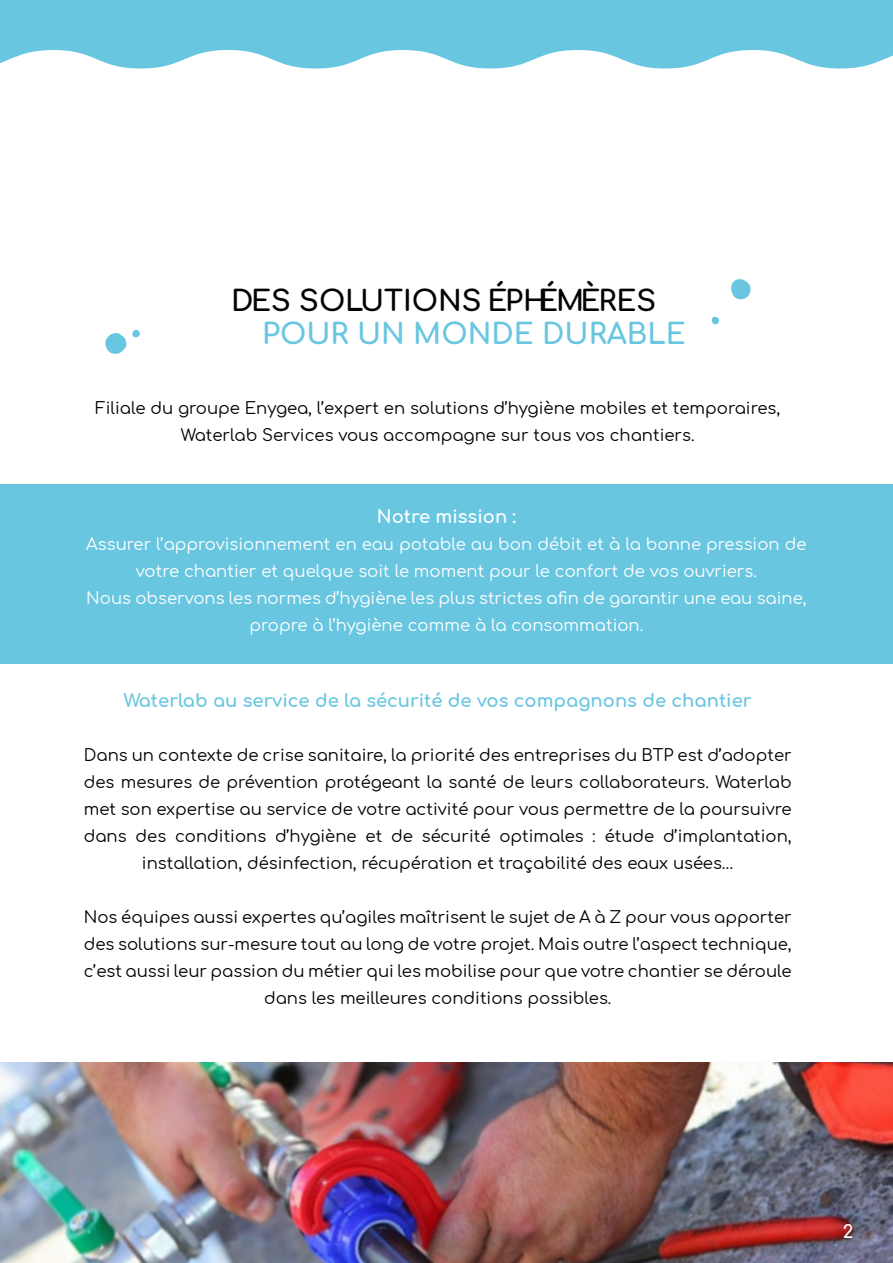
<style>
.page{position:relative;width:893px;height:1263px;background:#fff}
.page>*{position:absolute;margin:0;border:0;box-sizing:border-box;transform-origin:0 0}
.t1{font:700 28.65px "Comfortaa";color:#020203}
.t2{font:700 28.65px "Comfortaa";color:#68c6e0}
.t3{font:700 18px "Comfortaa";color:#68c6e0}
.t4{font:700 18px "Comfortaa";color:#fff}
.t5{font:16.5px/27px "Comfortaa";color:#000;text-align:center}
.t6{font:16.5px/27px "Comfortaa";color:#fff;text-align:center}
</style>
<div class="page">
<div style="left:0;top:484px;width:893px;height:179px;background:#68c6e0"></div>
<svg style="left:105px;top:330px;width:35px;height:24px"></svg>
<svg style="left:711px;top:316px;width:8px;height:9px"></svg>
<svg style="left:731px;top:279px;width:20px;height:21px"></svg>
<svg style="left:0;top:0;width:893px;height:68px;background:#7bcde3"></svg>
<img style="left:0;top:1062px;width:893px;height:201px">
<h1 class="t1" style="left:231px;top:274px;width:426px">DES SOLUTIONS ÉPHÉMÈRES</h1>
<h1 class="t2" style="left:262px;top:307px;width:425px">POUR UN MONDE DURABLE</h1>
<p class="t5" style="left:95px;top:392px;width:686px">Filiale du groupe Enygea, l’expert en solutions d’hygiène mobiles et temporaires,<br>Waterlab Services vous accompagne sur tous vos chantiers.</p>
<p class="t4" style="left:377px;top:500px;width:141px">Notre mission :</p>
<p class="t6" style="left:86px;top:529px;width:722px">Assurer l’approvisionnement en eau potable au bon débit et à la bonne pression de votre chantier et quelque soit le moment pour le confort de vos ouvriers.<br>Nous observons les normes d’hygiène les plus strictes afin de garantir une eau saine, propre à l’hygiène comme à la consommation.</p>
<p class="t3" style="left:124px;top:684px;width:629px">Waterlab au service de la sécurité de vos compagnons de chantier</p>
<p class="t5" style="left:84px;top:739px;width:709px">Dans un contexte de crise sanitaire, la priorité des entreprises du BTP est d’adopter des mesures de prévention protégeant la santé de leurs collaborateurs. Waterlab met son expertise au service de votre activité pour vous permettre de la poursuivre dans des conditions d’hygiène et de sécurité optimales : étude d’implantation, installation, désinfection, récupération et traçabilité des eaux usées…</p>
<p class="t5" style="left:84px;top:901px;width:709px">Nos équipes aussi expertes qu’agiles maîtrisent le sujet de A à Z pour vous apporter des solutions sur-mesure tout au long de votre projet. Mais outre l’aspect technique, c’est aussi leur passion du métier qui les mobilise pour que votre chantier se déroule dans les meilleures conditions possibles.</p>
<p class="t4" style="left:843px;top:1215px;width:12px">2</p>
</div>
